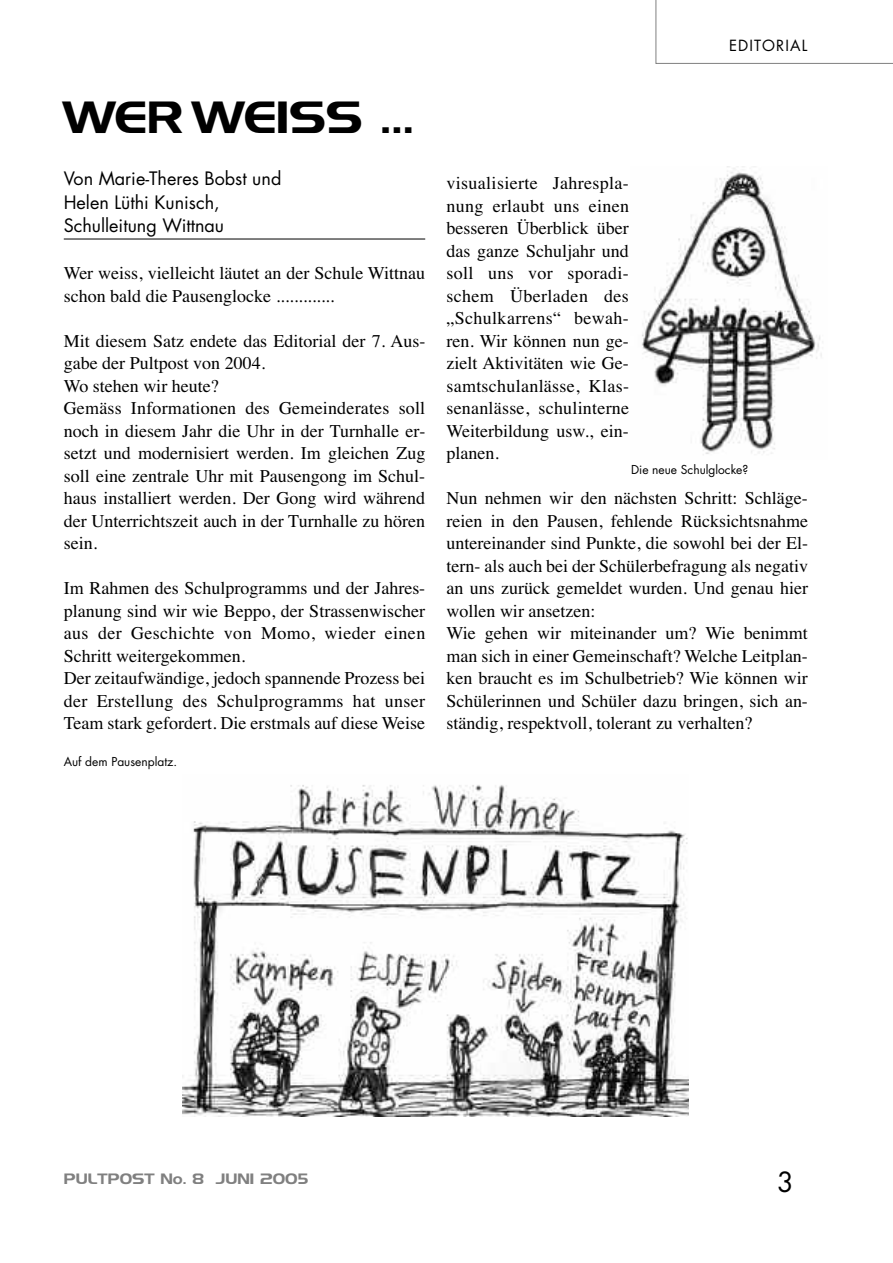
<style>
.page{position:relative;width:893px;height:1263px;background:#fff}
.page>*{position:absolute;margin:0;border:0;box-sizing:border-box;transform-origin:0 0}
.t1{font:45px "Denmark";color:#000}
.t2{font:27px "Futura";color:#000}
.t3{font:18px/22.5px "Times";color:#000}
.t4{font:18px/23.5px "Futura";color:#000}
.t5{font:15px "Denmark";color:#808080}
.t6{font:15px "Futura";letter-spacing:.075em;color:#000}
.t7{font:12px "Futura";color:#000}
</style>
<div class="page">
<svg style="left:656px;top:0;width:237px;height:64px"></svg>
<hr style="left:64px;top:239px;width:361px;height:1px;background:#000">
<img style="left:183px;top:785px;width:506px;height:331px">
<img style="left:642px;top:168px;width:180px;height:287px">
<h1 class="t1" style="left:64px;top:90px;width:352px">WER WEISS ...</h1>
<p class="t4" style="left:64px;top:168px;width:219px">Von Marie-Theres Bobst und<br>Helen Lüthi Kunisch,<br>Schulleitung Wittnau</p>
<p class="t3" style="left:64px;top:262px;width:363px">Wer weiss, vielleicht läutet an der Schule Wittnau schon bald die Pausenglocke .............</p>
<p class="t3" style="left:64px;top:329px;width:363px">Mit diesem Satz endete das Editorial der 7. Aus&shy;gabe der Pultpost von 2004.<br>Wo stehen wir heute?<br>Gemäss Informationen des Gemeinderates soll noch in diesem Jahr die Uhr in der Turnhalle er&shy;setzt und modernisiert werden. Im gleichen Zug soll eine zentrale Uhr mit Pausengong im Schul&shy;haus installiert werden. Der Gong wird während der Unterrichtszeit auch in der Turnhalle zu hören sein.</p>
<p class="t3" style="left:64px;top:577px;width:363px">Im Rahmen des Schulprogramms und der Jahres&shy;planung sind wir wie Beppo, der Strassenwischer aus der Geschichte von Momo, wieder einen Schritt weitergekommen.<br>Der zeitaufwändige, jedoch spannende Prozess bei der Erstellung des Schulprogramms hat unser Team stark gefordert. Die erstmals auf diese Weise</p>
<p class="t7" style="left:64px;top:756px;width:115px">Auf dem Pausenplatz.</p>
<p class="t6" style="left:729px;top:38px;width:80px">EDITORIAL</p>
<p class="t3" style="left:446px;top:172px;width:184px;text-align:justify">visualisierte Jahrespla&shy;nung erlaubt uns einen besseren Überblick über das ganze Schuljahr und soll uns vor sporadi&shy;schem Überladen des „Schulkarrens“ bewah&shy;ren. Wir können nun ge&shy;zielt Aktivitäten wie Ge&shy;samtschulanlässe, Klas&shy;senanlässe, schulinterne Weiterbildung usw., ein&shy;planen.</p>
<p class="t3" style="left:446px;top:487px;width:363px">Nun nehmen wir den nächsten Schritt: Schläge&shy;reien in den Pausen, fehlende Rücksichtsnahme untereinander sind Punkte, die sowohl bei der El&shy;tern- als auch bei der Schülerbefragung als negativ an uns zurück gemeldet wurden. Und genau hier wollen wir ansetzen:<br>Wie gehen wir miteinander um? Wie benimmt man sich in einer Gemeinschaft? Welche Leitplan&shy;ken braucht es im Schulbetrieb? Wie können wir Schülerinnen und Schüler dazu bringen, sich an&shy;ständig, respektvoll, tolerant zu verhalten?</p>
<p class="t7" style="left:631px;top:464px;width:119px">Die neue Schulglocke?</p>
<p class="t5" style="left:64px;top:1169px;width:246px">PULTPOST No. 8 JUNI 2005</p>
<h2 class="t2" style="left:777px;top:1169px;width:18px">3</h2>
</div>
